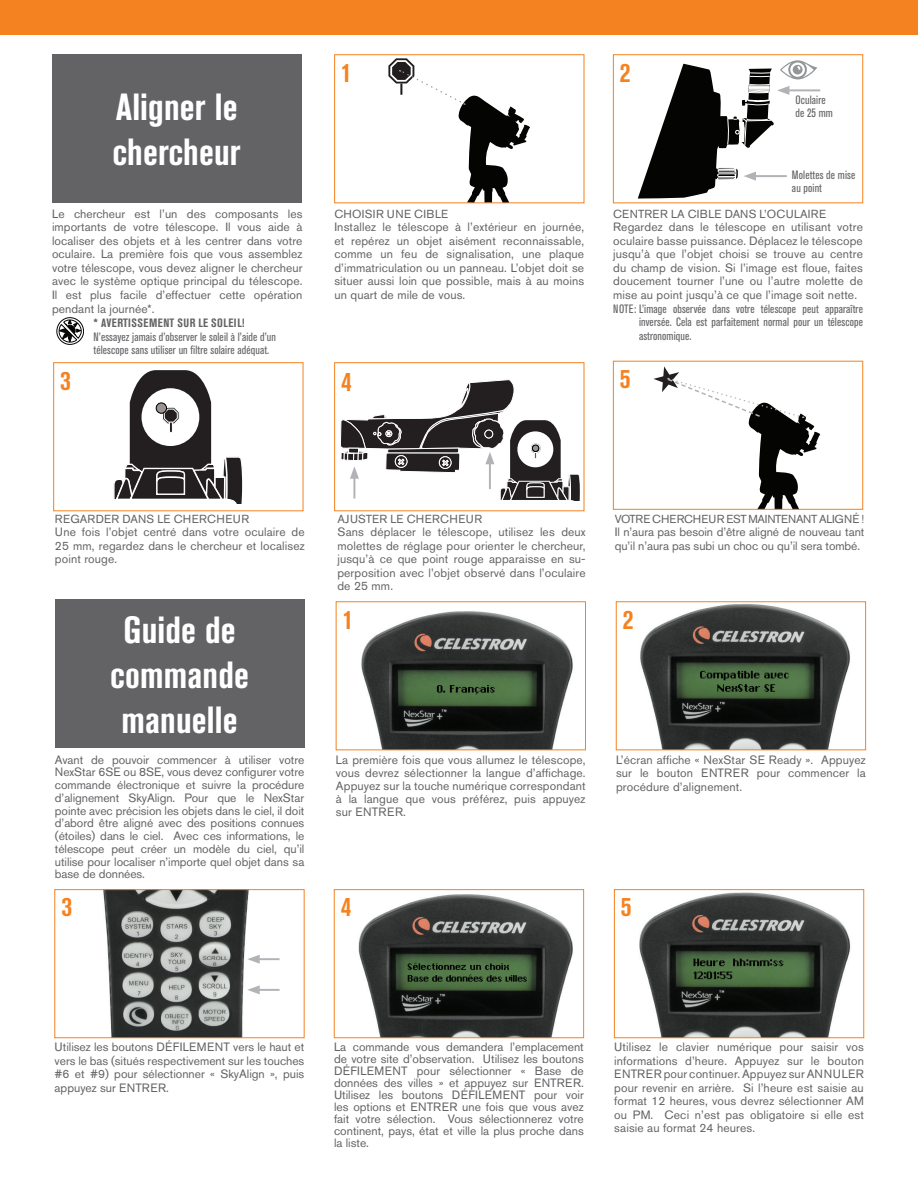
<style>
.page{position:relative;width:918px;height:1188px;background:#fff}
.page>*{position:absolute;margin:0;border:0;box-sizing:border-box;transform-origin:0 0}
.t1{font:700 condensed 37.5px/45px "Akzidenz Grotesk Pro";letter-spacing:.005em;color:#fff}
.t2{font:700 condensed 27px "Akzidenz Grotesk Pro";color:#f58220}
.t3{font:12px/13.5px "Akzidenz Grotesk Pro";letter-spacing:.01em;color:#636366;text-align:justify}
.t4{font:condensed 12px/13.5px "Akzidenz Grotesk Pro";letter-spacing:.01em;color:#636366}
.t5{font:700 condensed 12px "Akzidenz Grotesk Pro";letter-spacing:.045em;color:#636366}
.t6{font:11.7px "Akzidenz Grotesk Pro";letter-spacing:.02em;color:#636366}
.t7{font:11.55px "Akzidenz Grotesk Pro";letter-spacing:-.01em;color:#636366}
</style>
<div class="page">
<div style="left:0;top:0;width:918px;height:35px;background:#f58220"></div>
<div style="left:613px;top:55px;width:250px;height:148px;border:1px solid #f58220"></div>
<div style="left:613px;top:361px;width:250px;height:149px;border:1px solid #f58220"></div>
<img style="left:103px;top:891px;width:176px;height:145px">
<div style="left:55px;top:889px;width:249px;height:149px;border:1px solid #f58220"></div>
<img style="left:361px;top:611px;width:212px;height:137px">
<img style="left:358px;top:894px;width:215px;height:142px">
<div style="left:334px;top:889px;width:250px;height:149px;border:1px solid #f58220"></div>
<img style="left:640px;top:604px;width:210px;height:144px">
<div style="left:616px;top:602px;width:250px;height:148px;border:1px solid #f58220"></div>
<img style="left:639px;top:892px;width:212px;height:144px">
<div style="left:614px;top:889px;width:250px;height:149px;border:1px solid #f58220"></div>
<svg style="left:388px;top:58px;width:142px;height:145px"></svg>
<hr style="left:786px;top:89px;width:34px;height:2px;background:#b2b3b7">
<svg style="left:56px;top:317px;width:28px;height:28px"></svg>
<div style="left:52px;top:55px;width:249px;height:148px;background:#636366"></div>
<div style="left:55px;top:600px;width:249px;height:148px;background:#636366"></div>
<hr style="left:256px;top:958px;width:24px;height:2px;background:#b2b3b7">
<svg style="left:247px;top:955px;width:13px;height:9px"></svg>
<hr style="left:256px;top:989px;width:24px;height:2px;background:#b2b3b7">
<svg style="left:247px;top:985px;width:13px;height:9px"></svg>
<svg style="left:653px;top:366px;width:168px;height:144px"></svg>
<svg style="left:638px;top:60px;width:179px;height:139px"></svg>
<svg style="left:340px;top:379px;width:239px;height:121px"></svg>
<svg style="left:113px;top:370px;width:130px;height:133px"></svg>
<h1 class="t1" style="left:113px;top:84px;width:130px">Aligner le chercheur</h1>
<p class="t3" style="left:52px;top:207px;width:252px">Le chercheur est l’un des composants les importants de votre télescope. Il vous aide à localiser des objets et à les centrer dans votre oculaire. La première fois que vous assemblez votre télescope, vous devez aligner le chercheur avec le système optique principal du télescope.<br>Il est plus facile d’effectuer cette opération pendant la journée*.</p>
<p class="t5" style="left:94px;top:315px;width:153px">* AVERTISSEMENT SUR LE SOLEIL!</p>
<p class="t4" style="left:94px;top:329px;width:184px">N’essayez jamais d’observer le soleil à l’aide d’un télescope sans utiliser un filtre solaire adéquat.</p>
<h2 class="t2" style="left:341px;top:55px;width:12px">1</h2>
<p class="t6" style="left:334px;top:206px;width:115px">CHOISIR UNE CIBLE</p>
<p class="t3" style="left:334px;top:220px;width:251px">Installez le télescope à l’extérieur en journée, et repérez un objet aisément reconnaissable, comme un feu de signalisation, une plaque d’immatriculation ou un panneau. L’objet doit se situer aussi loin que possible, mais à au moins un quart de mile de vous.</p>
<h2 class="t2" style="left:60px;top:363px;width:12px">3</h2>
<h2 class="t2" style="left:341px;top:364px;width:12px">4</h2>
<h2 class="t2" style="left:620px;top:55px;width:12px">2</h2>
<p class="t4" style="left:795px;top:93px;width:39px">Oculaire de 25 mm</p>
<p class="t4" style="left:792px;top:168px;width:65px">Molettes de mise au point</p>
<p class="t6" style="left:613px;top:206px;width:214px">CENTRER LA CIBLE DANS L’OCULAIRE</p>
<p class="t3" style="left:613px;top:220px;width:251px">Regardez dans le télescope en utilisant votre oculaire basse puissance. Déplacez le télescope jusqu’à que l’objet choisi se trouve au centre du champ de vision. Si l’image est floue, faites doucement tourner l’une ou l’autre molette de mise au point jusqu’à ce que l’image soit nette.</p>
<p class="t4" style="left:639px;top:302px;width:225px;text-align:justify;text-indent:-26px">NOTE: L’image observée dans votre télescope peut apparaître inversée. Cela est parfaitement normal pour un télescope astronomique.</p>
<h2 class="t2" style="left:620px;top:361px;width:12px">5</h2>
<p class="t6" style="left:55px;top:511px;width:196px">REGARDER DANS LE CHERCHEUR</p>
<p class="t3" style="left:55px;top:525px;width:251px">Une fois l’objet centré dans votre oculaire de 25 mm, regardez dans le chercheur et localisez point rouge.</p>
<h1 class="t1" style="left:110px;top:607px;width:140px;text-align:center">Guide de commande manuelle</h1>
<p class="t3" style="left:55px;top:753px;width:251px;line-height:12.8px">Avant de pouvoir commencer à utiliser votre NexStar 6SE ou 8SE, vous devez configurer votre commande électronique et suivre la procédure d’alignement SkyAlign. Pour que le NexStar pointe avec précision les objets dans le ciel, il doit d’abord être aligné avec des positions connues (étoiles) dans le ciel. Avec ces informations, le télescope peut créer un modèle du ciel, qu’il utilise pour localiser n’importe quel objet dans sa base de données.</p>
<h2 class="t2" style="left:61px;top:890px;width:12px">3</h2>
<p class="t6" style="left:337px;top:511px;width:146px">AJUSTER LE CHERCHEUR</p>
<p class="t3" style="left:337px;top:525px;width:250px">Sans déplacer le télescope, utilisez les deux molettes de réglage pour orienter le chercheur, jusqu’à ce que point rouge apparaisse en su&shy;perposition avec l’objet observé dans l’oculaire de 25 mm.</p>
<h2 class="t2" style="left:343px;top:602px;width:12px">1</h2>
<p class="t7" style="left:615px;top:511px;width:251px">VOTRE CHERCHEUR EST MAINTENANT ALIGNÉ !</p>
<p class="t3" style="left:615px;top:525px;width:251px">Il n’aura pas besoin d’être aligné de nouveau tant qu’il n’aura pas subi un choc ou qu’il sera tombé.</p>
<h2 class="t2" style="left:623px;top:602px;width:12px">2</h2>
<p class="t3" style="left:336px;top:753px;width:251px">La première fois que vous allumez le télescope, vous devrez sélectionner la langue d’affichage.<br>Appuyez sur la touche numérique correspondant à la langue que vous préférez, puis appuyez sur ENTRER.</p>
<p class="t3" style="left:616px;top:753px;width:251px">L’écran affiche « NexStar SE Ready ». Appuyez sur le bouton ENTRER pour commencer la procédure d’alignement.</p>
<h2 class="t2" style="left:341px;top:890px;width:12px">4</h2>
<h2 class="t2" style="left:621px;top:890px;width:12px">5</h2>
<p class="t3" style="left:55px;top:1040px;width:251px">Utilisez les boutons DÉFILEMENT vers le haut et vers le bas (situés respectivement sur les touches #6 et #9) pour sélectionner « SkyAlign », puis appuyez sur ENTRER.</p>
<p class="t3" style="left:334px;top:1041px;width:251px;line-height:12px">La commande vous demandera l’emplacement de votre site d’observation. Utilisez les boutons DÉFILEMENT pour sélectionner « Base de données des villes » et appuyez sur ENTRER.<br>Utilisez les boutons DÉFILEMENT pour voir les options et ENTRER une fois que vous avez fait votre sélection. Vous sélectionnerez votre continent, pays, état et ville la plus proche dans la liste.</p>
<p class="t3" style="left:614px;top:1040px;width:251px">Utilisez le clavier numérique pour saisir vos informations d’heure. Appuyez sur le bouton ENTRER pour continuer. Appuyez sur ANNULER pour revenir en arrière. Si l’heure est saisie au format 12 heures, vous devrez sélectionner AM ou PM. Ceci n’est pas obligatoire si elle est saisie au format 24 heures.</p>
</div>
